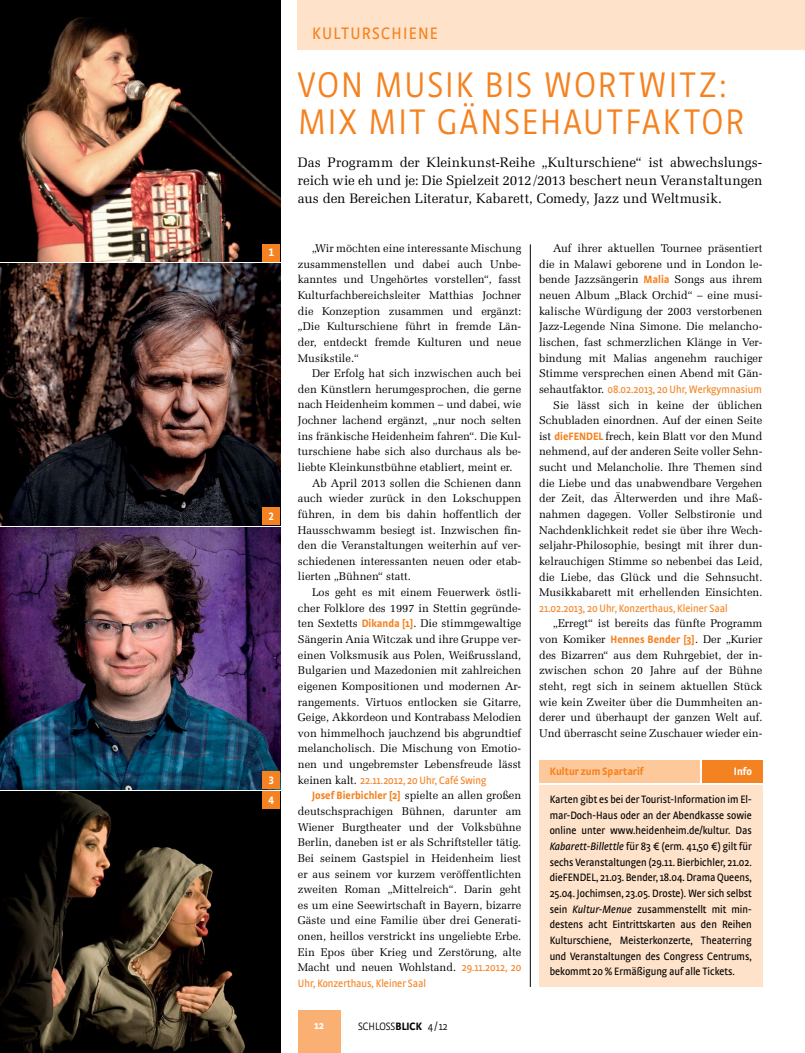
<style>
.page{position:relative;width:805px;height:1053px;background:#fff}
.page>*{position:absolute;margin:0;border:0;box-sizing:border-box;transform-origin:0 0}
.t1{font:300 37.5px/37.5px "Strada Cond";letter-spacing:.05em;color:#f58220}
.t2{font:17.5px "Strada Cond";color:#f58220}
.t3{font:13.75px/18.1px "Zapf Elliptical 711 BT";color:#000;text-align:justify}
.t4{font:11.25px/15.6px "Zapf Elliptical 711 BT";color:#000;text-align:justify}
.t5{font:11.25px/15.6px "Strada Cond";color:#000;text-align:justify}
.t6{font:11.25px "Strada Cond";color:#f58220}
.t7{font:700 11.25px "Strada Cond";color:#f58220}
.t8{font:300 11.25px "Strada Cond";color:#000}
.t9{font:700 11.25px "Strada Cond";color:#fff}
.t10{font:700 11.25px/20.2px "Strada Cond TF";color:#fff}
.s1{font-family:"Strada Cond";font-weight:700;color:#f58220}
.s2{font-family:"Zapf Elliptical 711 BT";color:#000}
.s3{font-family:"Strada Cond";color:#f58220}
.s4{font-weight:700}
.s5{font-style:italic}
</style>
<div class="page">
<div style="left:298px;top:1010px;width:42px;height:42px;background:#fab072"></div>
<hr style="left:530px;top:244px;width:1px;height:742px;background:#000">
<img style="left:0;top:0;width:280px;height:261px">
<img style="left:0;top:264px;width:280px;height:261px">
<img style="left:0;top:527px;width:280px;height:262px">
<img style="left:0;top:791px;width:280px;height:261px">
<div style="left:262px;top:244px;width:18px;height:17px;background:#f58220"></div>
<div style="left:262px;top:507px;width:18px;height:18px;background:#f58220"></div>
<div style="left:262px;top:771px;width:18px;height:18px;background:#f58220"></div>
<div style="left:262px;top:791px;width:18px;height:18px;background:#f58220"></div>
<div style="left:298px;top:0;width:506px;height:50px;background:#fee2c9"></div>
<div style="left:539px;top:785px;width:223px;height:201px;background:#fee2c9"></div>
<div style="left:539px;top:760px;width:160px;height:22px;background:#fdc99b"></div>
<div style="left:702px;top:760px;width:60px;height:22px;background:#f58220"></div>
<p class="t10" style="left:268px;top:242px;width:7px">1</p>
<p class="t10" style="left:268px;top:506px;width:7px">2</p>
<p class="t10" style="left:268px;top:769px;width:7px">3<br>4</p>
<h2 class="t2" style="left:312px;top:23px;width:21px">Kulturschiene</h2>
<h1 class="t1" style="left:298px;top:66px;width:448px">VON MUSIK BIS WORTWITZ:<br>MIX MIT GÄNSEHAUTFAKTOR</h1>
<p class="t3" style="left:298px;top:153px;width:466px">Das Programm der Kleinkunst-Reihe „Kulturschiene“ ist abwechslungs&shy;reich wie eh und je: Die Spielzeit 2012/2013 beschert neun Veranstaltungen aus den Bereichen Literatur, Kabarett, Comedy, Jazz und Weltmusik.</p>
<p class="t4" style="left:298px;top:240px;width:225px;text-indent:14px">„Wir möchten eine interessante Mischung zusammenstellen und dabei auch Unbe&shy;kanntes und Ungehörtes vorstellen“, fasst Kulturfachbereichsleiter Matthias Jochner die Konzeption zusammen und ergänzt: „Die Kulturschiene führt in fremde Län&shy;der, entdeckt fremde Kulturen und neue Musikstile.“</p>
<p class="t4" style="left:312px;top:365px;width:211px">Der Erfolg hat sich inzwischen auch bei</p>
<p class="t4" style="left:298px;top:381px;width:225px">den Künstlern herumgesprochen, die gerne</p>
<p class="t4" style="left:298px;top:396px;width:225px">nach Heidenheim kommen – und dabei, wie</p>
<p class="t4" style="left:298px;top:412px;width:225px">Jochner lachend ergänzt, „nur noch selten</p>
<p class="t4" style="left:298px;top:428px;width:225px">ins fränkische Heidenheim fahren“. Die Kul-</p>
<p class="t4" style="left:298px;top:443px;width:225px">turschiene habe sich also durchaus als be-</p>
<p class="t4" style="left:298px;top:459px;width:216px">liebte Kleinkunstbühne etabliert, meint er.</p>
<p class="t4" style="left:312px;top:475px;width:211px">Ab April 2013 sollen die Schienen dann</p>
<p class="t4" style="left:298px;top:490px;width:225px">auch wieder zurück in den Lokschuppen</p>
<p class="t4" style="left:298px;top:506px;width:225px">führen, in dem bis dahin hoffentlich der</p>
<p class="t4" style="left:298px;top:521px;width:225px">Hausschwamm besiegt ist. Inzwischen fin-</p>
<p class="t4" style="left:298px;top:537px;width:225px">den die Veranstaltungen weiterhin auf ver-</p>
<p class="t4" style="left:298px;top:553px;width:225px">schiedenen interessanten neuen oder etab-</p>
<p class="t4" style="left:298px;top:568px;width:114px">lierten „Bühnen“ statt.</p>
<p class="t4" style="left:312px;top:584px;width:211px">Los geht es mit einem Feuerwerk östli-</p>
<p class="t4" style="left:298px;top:600px;width:225px">cher Folklore des 1997 in Stettin gegründe-</p>
<p class="t4" style="left:298px;top:615px;width:225px">ten Sextetts <span class="s1">Dikanda [1]</span>. Die stimmgewaltige</p>
<p class="t4" style="left:298px;top:631px;width:225px">Sängerin Ania Witczak und ihre Gruppe ver-</p>
<p class="t4" style="left:298px;top:646px;width:225px">einen Volksmusik aus Polen, Weißrussland,</p>
<p class="t4" style="left:298px;top:662px;width:225px">Bulgarien und Mazedonien mit zahlreichen</p>
<p class="t4" style="left:298px;top:678px;width:225px">eigenen Kompositionen und modernen Ar-</p>
<p class="t4" style="left:298px;top:693px;width:225px">rangements. Virtuos entlocken sie Gitarre,</p>
<p class="t4" style="left:298px;top:709px;width:225px">Geige, Akkordeon und Kontrabass Melodien</p>
<p class="t4" style="left:298px;top:725px;width:225px">von himmelhoch jauchzend bis abgrundtief</p>
<p class="t4" style="left:298px;top:740px;width:225px">melancholisch. Die Mischung von Emotio-</p>
<p class="t4" style="left:298px;top:756px;width:225px">nen und ungebremster Lebensfreude lässt</p>
<p class="t6" style="left:298px;top:773px;width:190px"><span class="s2">keinen kalt.</span> 22.11.2012, 20 Uhr, Café Swing</p>
<p class="t4" style="left:298px;top:787px;width:225px;text-indent:14px"><span class="s1">Josef Bierbichler [2]</span> spielte an allen großen deutschsprachigen Bühnen, darunter am Wiener Burgtheater und der Volksbühne Berlin, daneben ist er als Schriftsteller tätig.<br>Bei seinem Gastspiel in Heidenheim liest er aus seinem vor kurzem veröffentlichten zweiten Roman „Mittelreich“. Darin geht es um eine Seewirtschaft in Bayern, bizarre Gäste und eine Familie über drei Generati&shy;onen, heillos verstrickt ins ungeliebte Erbe.<br>Ein Epos über Krieg und Zerstörung, alte Macht und neuen Wohlstand. <span class="s3">29.11.2012, 20</span></p>
<p class="t6" style="left:298px;top:976px;width:130px">Uhr, Konzerthaus, Kleiner Saal</p>
<p class="t9" style="left:314px;top:1018px;width:12px">12</p>
<p class="t8" style="left:358px;top:1019px;width:91px">SCHLOSS<span class="s4">BLICK</span> 4 /12</p>
<p class="t4" style="left:539px;top:240px;width:225px;text-indent:14px">Auf ihrer aktuellen Tournee präsentiert die in Malawi geborene und in London le&shy;bende Jazzsängerin <span class="s1">Malia</span> Songs aus ihrem neuen Album „Black Orchid“ – eine musi&shy;kalische Würdigung der 2003 verstorbenen Jazz-Legende Nina Simone. Die melancho&shy;lischen, fast schmerzlichen Klänge in Ver&shy;bindung mit Malias angenehm rauchiger Stimme versprechen einen Abend mit Gän-</p>
<p class="t6" style="left:539px;top:383px;width:224px"><span class="s2">sehautfaktor.</span> 08.02.2013, 20 Uhr, Werkgymnasium</p>
<p class="t4" style="left:539px;top:397px;width:225px;text-indent:14px">Sie lässt sich in keine der üblichen Schubladen einordnen. Auf der einen Seite ist <span class="s1">dieFENDEL</span> frech, kein Blatt vor den Mund nehmend, auf der anderen Seite voller Sehn&shy;sucht und Melancholie. Ihre Themen sind die Liebe und das unabwendbare Vergehen der Zeit, das Älterwerden und ihre Maß&shy;nahmen dagegen. Voller Selbstironie und Nachdenklichkeit redet sie über ihre Wech&shy;seljahr-Philosophie, besingt mit ihrer dun&shy;kelrauchigen Stimme so nebenbei das Leid, die Liebe, das Glück und die Sehnsucht.<br>Musikkabarett mit erhellenden Einsichten.</p>
<p class="t6" style="left:539px;top:601px;width:190px">21.02.2013, 20 Uhr, Konzerthaus, Kleiner Saal</p>
<p class="t4" style="left:539px;top:615px;width:225px;text-indent:14px">„Erregt“ ist bereits das fünfte Programm von Komiker <span class="s1">Hennes Bender [3]</span>. Der „Kurier des Bizarren“ aus dem Ruhrgebiet, der in&shy;zwischen schon 20 Jahre auf der Bühne steht, regt sich in seinem aktuellen Stück wie kein Zweiter über die Dummheiten an&shy;derer und überhaupt der ganzen Welt auf.<br>Und überrascht seine Zuschauer wieder ein-</p>
<p class="t7" style="left:550px;top:764px;width:95px">Kultur zum Spartarif</p>
<p class="t9" style="left:733px;top:764px;width:20px">Info</p>
<p class="t5" style="left:549px;top:791px;width:203px">Karten gibt es bei der Tourist-Information im El&shy;mar-Doch-Haus oder an der Abendkasse sowie online unter www.heidenheim.de/kultur. Das <span class="s5">Kabarett-Billettle</span> für 83 € (erm. 41,50 €) gilt für sechs Veranstaltungen (29.11. Bierbichler, 21.02. dieFENDEL, 21.03. Bender, 18.04. Drama Queens, 25.04. Jochimsen, 23.05. Droste). Wer sich selbst sein <span class="s5">Kultur-Menue</span> zusammenstellt mit min&shy;destens acht Eintrittskarten aus den Reihen Kulturschiene, Meisterkonzerte, Theaterring und Veranstaltungen des Congress Centrums, bekommt 20 % Ermäßigung auf alle Tickets.</p>
</div>
